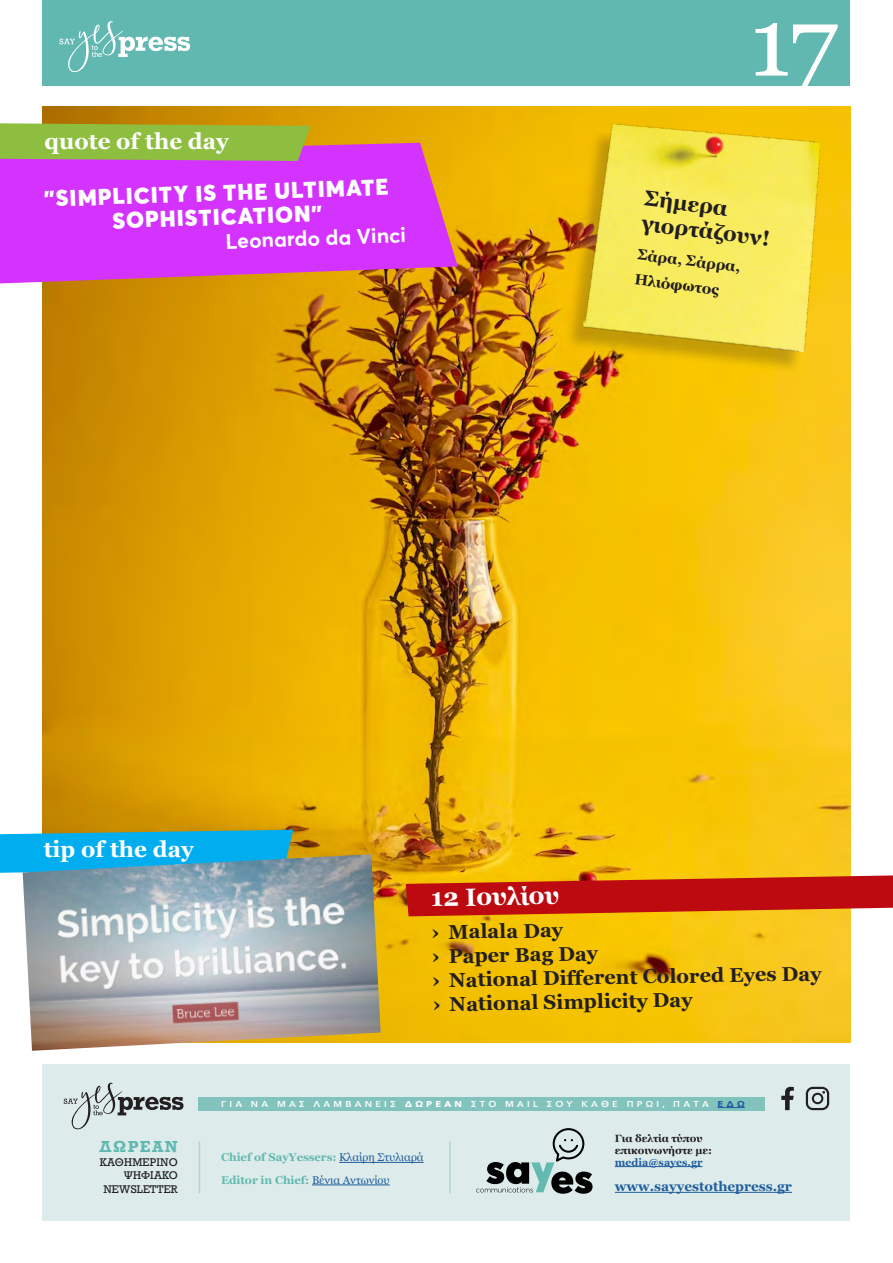
<style>
.page{position:relative;width:893px;height:1263px;background:#fff}
.page>*{position:absolute;margin:0;border:0;box-sizing:border-box;transform-origin:0 0}
.t1{font:97.5px "Georgia";color:#fff}
.t2{font:700 25.05px "Georgia";color:#fff}
.t3{font:900 22.5px/24px "Averta";color:#fff;text-align:center}
.t4{font:700 22.5px "Georgia";color:#fff}
.t5{font:700 21.6px/25px "Georgia";color:#231f20}
.t6{font:700 21px "Averta";color:#fff}
.t7{font:700 19.95px/24px "Georgia";color:#231f20}
.t8{font:700 15px/25px "Georgia";color:#231f20}
.t9{font:700 15px "Rockwell";letter-spacing:.095em;color:#61b8b0}
.t10{font:700 13.5px "Georgia";color:#215e9e}
.t11{font:700 11.25px/22.5px "Georgia";letter-spacing:-.005em;color:#61b8b0}
.t12{font:700 10.5px/12px "Georgia";color:#231f20}
.t13{font:10.5px/13.5px "Rockwell";color:#231f20;text-align:right}
.t14{font:700 10.5px "Georgia";color:#215e9e}
.t15{font:600 8.55px "Avenir Next";letter-spacing:.34em;color:#fff;scale:1.11 1}
.s1{font-weight:700}
.s2{font-weight:700;color:#215e9e}
.s3{font-weight:400;color:#215e9e}
</style>
<div class="page">
<div style="left:43px;top:0;width:807px;height:85px;background:#61b8b0"></div>
<svg style="left:60px;top:21px;width:130px;height:51px"></svg>
<img style="left:43px;top:106px;width:807px;height:937px">
<svg style="left:0;top:143px;width:458px;height:140px;background:#d43de4"></svg>
<svg style="left:0;top:123px;width:310px;height:38px;background:#93b644"></svg>
<svg style="left:0;top:830px;width:293px;height:43px;background:#12addf"></svg>
<div style="left:43px;top:1064px;width:807px;height:156px;background:#ddecea"></div>
<svg style="left:64px;top:1083px;width:120px;height:46px"></svg>
<svg style="left:781px;top:1087px;width:13px;height:23px"></svg>
<svg style="left:806px;top:1087px;width:23px;height:23px"></svg>
<hr style="left:339px;top:1162px;width:85px;height:1px;background:#215e9e">
<hr style="left:312px;top:1184px;width:78px;height:1px;background:#215e9e">
<svg style="left:476px;top:1128px;width:116px;height:66px"></svg>
<hr style="left:615px;top:1166px;width:87px;height:1px;background:#215e9e">
<hr style="left:615px;top:1192px;width:177px;height:1px;background:#215e9e">
<hr style="left:199px;top:1141px;width:1px;height:52px;background:#b0d6d2">
<hr style="left:449px;top:1141px;width:2px;height:52px;background:#b0d6d2">
<div style="left:198px;top:1097px;width:567px;height:13px;background:#82c3bd"></div>
<svg style="left:717px;top:1107px;width:28px;height:1px"></svg>
<div style="left:564px;top:128px;width:253px;height:246px;background:#231f20;opacity:.25"></div>
<img style="left:566px;top:106px;width:272px;height:265px">
<svg style="left:406px;top:875px;width:487px;height:41px;background:#c83113"></svg>
<img style="left:23px;top:854px;width:358px;height:197px">
<p class="t4" style="left:45px;top:124px;width:186px">quote of the day</p>
<p class="t3" style="left:44px;top:187px;width:346px;rotate:-2deg">"SIMPLICITY IS THE ULTIMATE<br>SOPHISTICATION"</p>
<p class="t6" style="left:225px;top:228px;width:182px;rotate:-2deg">Leonardo da Vinci</p>
<h1 class="t1" style="left:749px;top:-29px;width:90px">17</h1>
<p class="t5" style="left:646px;top:184px;width:131px;rotate:7deg">Σήμερα γιορτάζουν!</p>
<p class="t8" style="left:639px;top:241px;width:105px;rotate:7deg">Σάρα, Σάρρα,<br>Ηλιόφωτος</p>
<p class="t4" style="left:44px;top:832px;width:152px">tip of the day</p>
<p class="t2" style="left:431px;top:878px;width:130px;rotate:-1deg">12 Ιουλίου</p>
<p class="t7" style="left:431px;top:919px;width:391px;rotate:-1deg">› Malala Day<br>› Paper Bag Day<br>› National Diff erent Colored Eyes Day › National Simplicity Day</p>
<p class="t9" style="left:99px;top:1137px;width:80px">ΔΩΡΕΑΝ</p>
<p class="t13" style="left:100px;top:1155px;width:79px">ΚΑΘΗΜΕΡΙΝΟ<br>ΨΗΦΙΑΚΟ<br>NEWSLETTER</p>
<p class="t15" style="left:221px;top:1097px;width:473px">ΓΙΑ ΝΑ ΜΑΣ ΛΑΜΒΑΝΕΙΣ <span class="s1">ΔΩΡΕΑΝ</span> ΣΤΟ MAIL ΣΟΥ ΚΑΘΕ ΠΡΩΙ, ΠΑΤΑ <span class="s2">ΕΔΩ</span></p>
<p class="t11" style="left:221px;top:1146px;width:204px">Chief of SayΥessers: <span class="s3">Κλαίρη Στυλιαρά<br></span>Editor in Chief: <span class="s3">Βένια Αντωνίου</span></p>
<p class="t12" style="left:615px;top:1131px;width:99px">Για δελτία τύπου επικοινωνήστε με:</p>
<p class="t14" style="left:615px;top:1154px;width:89px">media@sayes.gr</p>
<p class="t10" style="left:615px;top:1176px;width:179px">www.sayyestothepress.gr</p>
</div>
